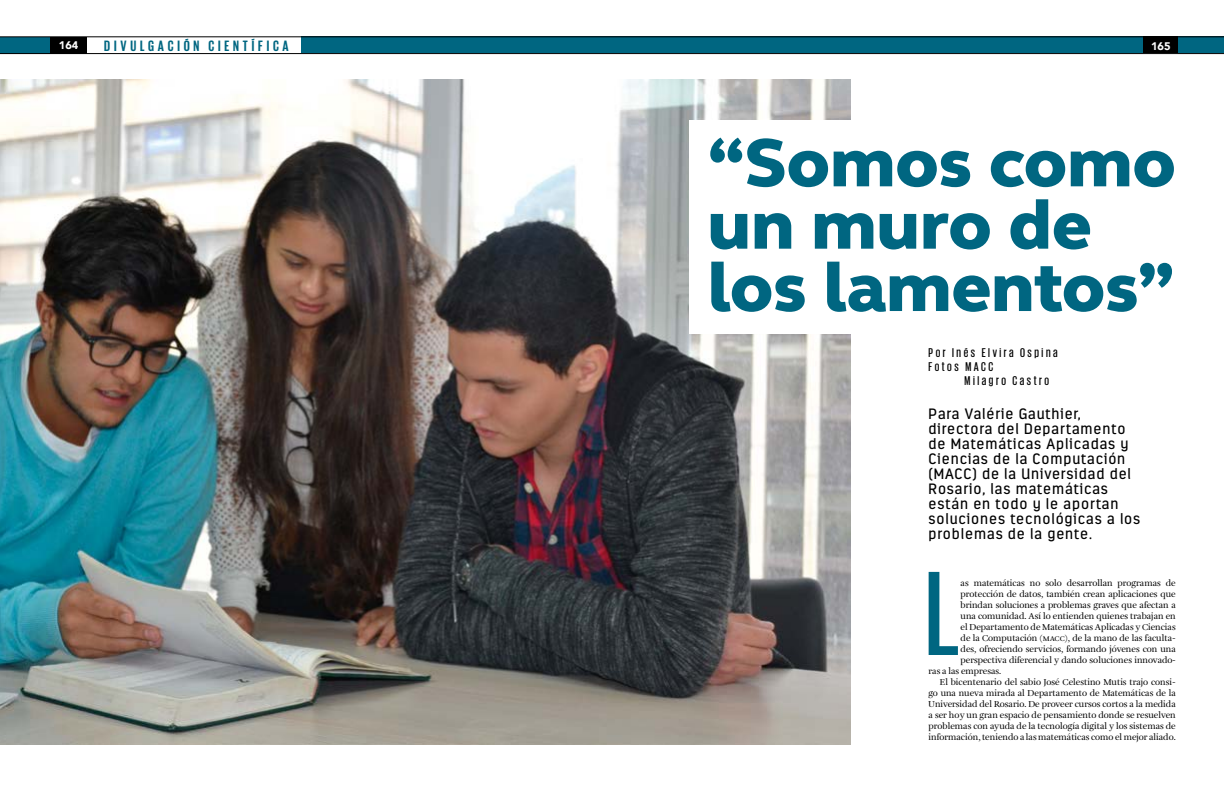
<style>
.page{position:relative;width:1224px;height:792px;background:#fff}
.page>*{position:absolute;margin:0;border:0;box-sizing:border-box;transform-origin:0 0}
.t1{font:500 122.6px "Giorgio Sans";color:#006681}
.t2{font:800 70.1px/62.4px "FS Elliot Pro";color:#006681}
.t3{font:700 15.4px "Giorgio Sans";letter-spacing:.25em;color:#006681}
.t4{font:15px/15px "Estandar";letter-spacing:.06em;color:#000}
.t5{font:500 13px/14px "Giorgio Sans";letter-spacing:.2em;color:#000}
.t6{font:900 11px "Avenir";color:#fff}
.t7{font:9px "Amalia Pro";color:#000}
</style>
<div class="page">
<img style="left:0;top:80px;width:851px;height:664px">
<svg style="left:0;top:37px;width:1224px;height:17px"></svg>
<div style="left:689px;top:121px;width:221px;height:213px;background:#fff"></div>
<p class="t6" style="left:59px;top:36px;width:21px">164</p>
<h3 class="t3" style="left:104px;top:38px;width:186px">DIVULGACIÓN CIENTÍFICA</h3>
<p class="t6" style="left:1151px;top:36px;width:21px">165</p>
<h2 class="t2" style="left:708px;top:131px;width:470px">“Somos como un muro de los lamentos”</h2>
<h3 class="t5" style="left:929px;top:346px;width:130px">Por Inés Elvira Ospina<br>Fotos MACC</h3>
<h3 class="t5" style="left:965px;top:374px;width:86px">Milagro Castro</h3>
<p class="t4" style="left:929px;top:406px;width:213px">Para Valérie Gauthier, directora del Departamento de Matemáticas Aplicadas y<br>Ciencias de la Computación (MACC) de la Universidad del<br>Rosario, las matemáticas están en todo y le aportan soluciones tecnológicas a los problemas de la gente.</p>
<h1 class="t1" style="left:925px;top:553px;width:36px">L</h1>
<p class="t7" style="left:961px;top:578px;width:217px">as matemáticas no solo desarrollan programas de</p>
<p class="t7" style="left:961px;top:589px;width:217px">protección de datos, también crean aplicaciones que</p>
<p class="t7" style="left:961px;top:600px;width:217px">brindan soluciones a problemas graves que afectan a</p>
<p class="t7" style="left:961px;top:611px;width:217px">una comunidad. Así lo entienden quienes trabajan en</p>
<p class="t7" style="left:961px;top:622px;width:217px">el Departamento de Matemáticas Aplicadas y Ciencias</p>
<p class="t7" style="left:961px;top:633px;width:217px">de la Computación (macc), de la mano de las faculta-</p>
<p class="t7" style="left:961px;top:644px;width:217px">des, ofreciendo servicios, formando jóvenes con una</p>
<p class="t7" style="left:961px;top:655px;width:217px">perspectiva diferencial y dando soluciones innovado-</p>
<p class="t7" style="left:929px;top:666px;width:74px">ras a las empresas.</p>
<p class="t7" style="left:940px;top:677px;width:237px">El bicentenario del sabio José Celestino Mutis trajo consi-</p>
<p class="t7" style="left:929px;top:688px;width:249px">go una nueva mirada al Departamento de Matemáticas de la</p>
<p class="t7" style="left:929px;top:699px;width:249px">Universidad del Rosario. De proveer cursos cortos a la medida</p>
<p class="t7" style="left:929px;top:710px;width:249px">a ser hoy un gran espacio de pensamiento donde se resuelven</p>
<p class="t7" style="left:929px;top:721px;width:249px">problemas con ayuda de la tecnología digital y los sistemas de</p>
<p class="t7" style="left:929px;top:732px;width:249px">información, teniendo a las matemáticas como el mejor aliado.</p>
</div>
